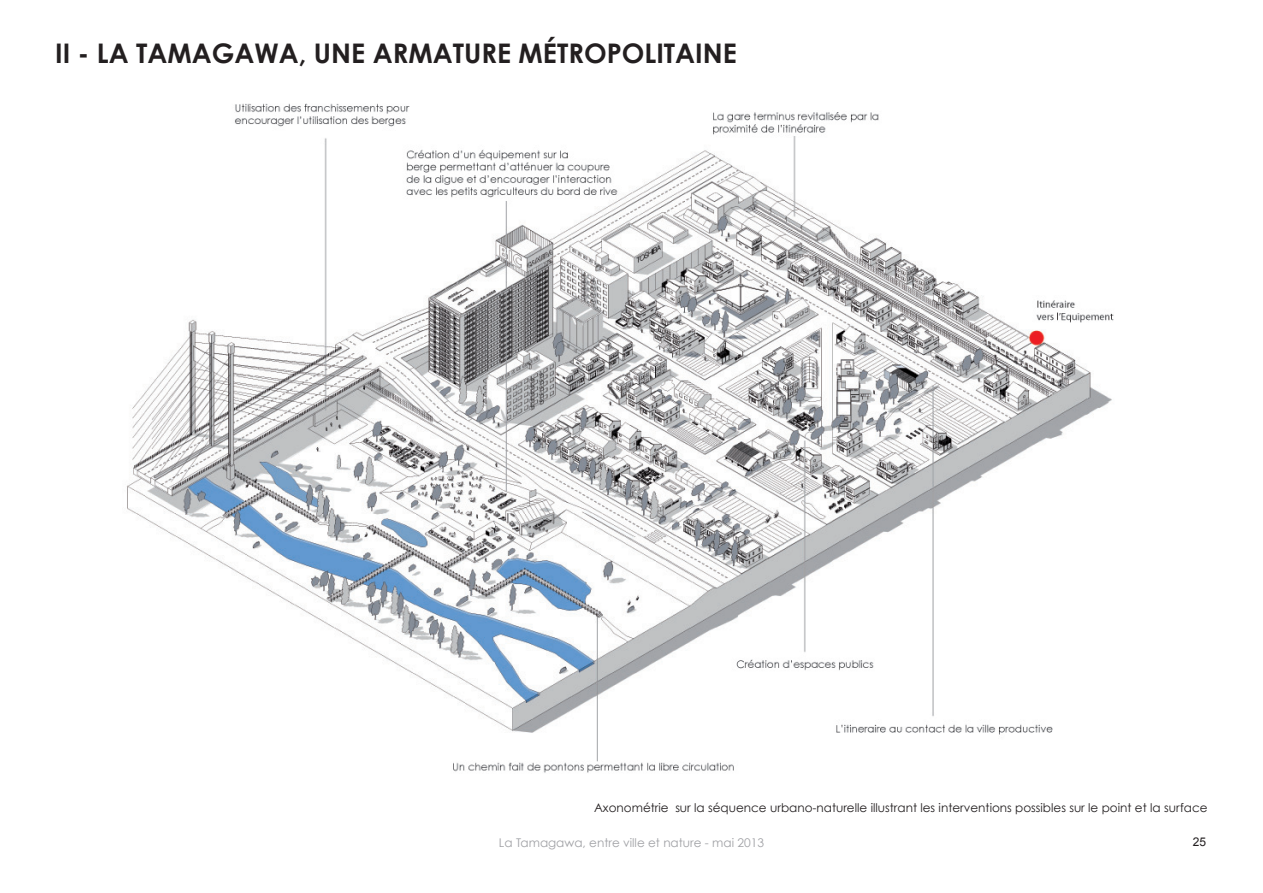
<style>
.page{position:relative;width:1263px;height:893px;background:#fff}
.page>*{position:absolute;margin:0;border:0;box-sizing:border-box;transform-origin:0 0}
.t1{font:700 27px "Century Gothic";color:#231f20}
.t2{font:12px "Century Gothic";color:#231f20}
.t3{font:12px "Century Gothic";color:#a0a1a5}
.t4{font:12px "Arial";color:#231f20}
</style>
<div class="page">
<img style="left:127px;top:103px;width:987px;height:670px">
<h1 class="t1" style="left:55px;top:36px;width:683px">II - LA TAMAGAWA, UNE ARMATURE MÉTROPOLITAINE</h1>
<p class="t2" style="left:594px;top:800px;width:615px">Axonométrie sur la séquence urbano-naturelle illustrant les interventions possibles sur le point et la surface</p>
<p class="t3" style="left:499px;top:835px;width:266px">La Tamagawa, entre ville et nature - mai 2013</p>
<p class="t4" style="left:1193px;top:834px;width:15px">25</p>
</div>
